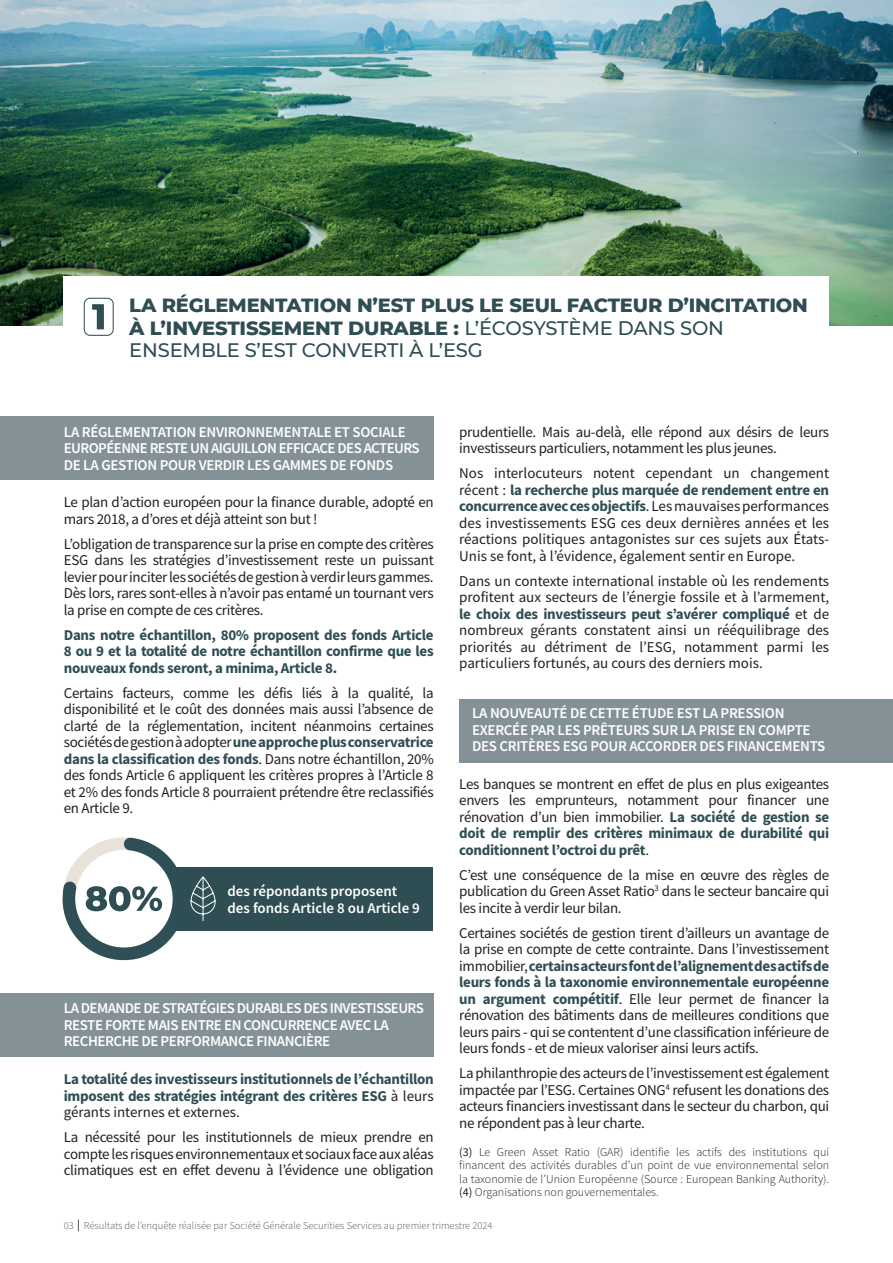
<style>
.page{position:relative;width:893px;height:1263px;background:#fff}
.page>*{position:absolute;margin:0;border:0;box-sizing:border-box;transform-origin:0 0}
.t1{font:800 19.5px/22.5px "Montserrat";letter-spacing:-.01em;color:#2e4e53}
.t2{font:15px/16.5px "Source Sans Pro";letter-spacing:-.02em;color:#231f20;text-align:justify}
.t3{font:600 15px/16.5px "Source Sans Pro";letter-spacing:-.02em;color:#fff}
.t4{font:700 15px/16.5px "Source Sans Pro";letter-spacing:-.02em;color:#2e4e53;text-align:justify}
.t5{font:600 15px/16.5px "Source Sans Pro";color:#fff}
.t6{font:300 12px/13.5px "Source Sans Pro";color:#231f20;text-align:justify}
.t7{font:300 10.5px "Source Sans Pro";color:#57585a}
.s1{font-weight:500}
.s2{font-weight:700;color:#2e4e53}
.s3{font-weight:400;color:#231f20}
.s4{font-weight:400}
</style>
<div class="page">
<div style="left:0;top:416px;width:434px;height:64px;background:#849297"></div>
<div style="left:0;top:993px;width:434px;height:64px;background:#849297"></div>
<div style="left:459px;top:699px;width:434px;height:64px;background:#849297"></div>
<img style="left:0;top:0;width:893px;height:325px">
<div style="left:64px;top:276px;width:765px;height:90px;background:#fff"></div>
<svg style="left:92px;top:304px;width:12px;height:25px"></svg>
<div style="left:84px;top:298px;width:30px;height:38px;border:1px solid #2e4e53;border-radius:6px"></div>
<div style="left:176px;top:867px;width:257px;height:64px;background:#2e4e53"></div>
<svg style="left:62px;top:837px;width:154px;height:124px"></svg>
<svg style="left:78px;top:1219px;width:1px;height:12px"></svg>
<h1 class="t1" style="left:129px;top:293px;width:680px">LA RÉGLEMENTATION N’EST PLUS LE SEUL FACTEUR D’INCITATION<br>À L’INVESTISSEMENT DURABLE : <span class="s1">L’ÉCOSYSTÈME DANS SON<br>ENSEMBLE S’EST CONVERTI À L’ESG</span></h1>
<p class="t3" style="left:64px;top:423px;width:357px">LA RÉGLEMENTATION ENVIRONNEMENTALE ET SOCIALE<br>EUROPÉENNE RESTE UN AIGUILLON EFFICACE DES ACTEURS<br>DE LA GESTION POUR VERDIR LES GAMMES DE FONDS</p>
<p class="t2" style="left:64px;top:494px;width:371px">Le plan d’action européen pour la finance durable, adopté en mars 2018, a d’ores et déjà atteint son but !</p>
<p class="t2" style="left:64px;top:536px;width:371px">L’obligation de transparence sur la prise en compte des critères ESG dans les stratégies d’investissement reste un puissant levier pour inciter les sociétés de gestion à verdir leurs gammes.<br>Dès lors, rares sont-elles à n’avoir pas entamé un tournant vers la prise en compte de ces critères.</p>
<p class="t4" style="left:64px;top:626px;width:371px">Dans notre échantillon, 80% proposent des fonds Article 8 ou 9 et la totalité de notre échantillon confirme que les nouveaux fonds seront, a minima, Article 8.</p>
<p class="t2" style="left:64px;top:685px;width:371px">Certains facteurs, comme les défis liés à la qualité, la disponibilité et le coût des données mais aussi l’absence de clarté de la réglementation, incitent néanmoins certaines sociétés de gestion à adopter <span class="s2">une approche plus conservatrice dans la classification des fonds</span>. Dans notre échantillon, 20% des fonds Article 6 appliquent les critères propres à l’Article 8 et 2% des fonds Article 8 pourraient prétendre être reclassifiés en Article 9.</p>
<p class="t5" style="left:227px;top:883px;width:194px">des répondants proposent des fonds Article 8 ou Article 9</p>
<p class="t3" style="left:64px;top:1000px;width:362px">LA DEMANDE DE STRATÉGIES DURABLES DES INVESTISSEURS<br>RESTE FORTE MAIS ENTRE EN CONCURRENCE AVEC LA<br>RECHERCHE DE PERFORMANCE FINANCIÈRE</p>
<p class="t4" style="left:64px;top:1071px;width:371px">La totalité des investisseurs institutionnels de l’échantillon imposent des stratégies intégrant des critères ESG <span class="s3">à leurs gérants internes et externes.</span></p>
<p class="t2" style="left:64px;top:1129px;width:371px">La nécessité pour les institutionnels de mieux prendre en compte les risques environnementaux et sociaux face aux aléas climatiques est en effet devenu à l’évidence une obligation</p>
<p class="t2" style="left:459px;top:423px;width:371px">prudentielle. Mais au-delà, elle répond aux désirs de leurs investisseurs particuliers, notamment les plus jeunes.</p>
<p class="t2" style="left:459px;top:465px;width:371px">Nos interlocuteurs notent cependant un changement récent : <span class="s2">la recherche plus marquée de rendement entre en concurrence avec ces objectifs</span>. Les mauvaises performances des investissements ESG ces deux dernières années et les réactions politiques antagonistes sur ces sujets aux États-Unis se font, à l’évidence, également sentir en Europe.</p>
<p class="t2" style="left:459px;top:572px;width:371px">Dans un contexte international instable où les rendements profitent aux secteurs de l’énergie fossile et à l’armement, <span class="s2">le choix des investisseurs peut s’avérer compliqué</span> et de nombreux gérants constatent ainsi un rééquilibrage des priorités au détriment de l’ESG, notamment parmi les particuliers fortunés, au cours des derniers mois.</p>
<p class="t3" style="left:472px;top:705px;width:355px">LA NOUVEAUTÉ DE CETTE ÉTUDE EST LA PRESSION<br>EXERCÉE PAR LES PRÊTEURS SUR LA PRISE EN COMPTE<br>DES CRITÈRES ESG POUR ACCORDER DES FINANCEMENTS</p>
<p class="t2" style="left:459px;top:776px;width:371px">Les banques se montrent en effet de plus en plus exigeantes envers les emprunteurs, notamment pour financer une rénovation d’un bien immobilier. <span class="s2">La société de gestion se doit de remplir des critères minimaux de durabilité qui conditionnent l’octroi du prêt</span>.</p>
<p class="t2" style="left:459px;top:867px;width:371px">C’est une conséquence de la mise en œuvre des règles de publication du Green Asset Ratio<sup>3</sup> dans le secteur bancaire qui les incite à verdir leur bilan.</p>
<p class="t2" style="left:459px;top:925px;width:371px">Certaines sociétés de gestion tirent d’ailleurs un avantage de la prise en compte de cette contrainte. Dans l’investissement immobilier, <span class="s2">certains acteurs font de l’alignement des actifs de leurs fonds à la taxonomie environnementale européenne un argument compétitif</span>. Elle leur permet de financer la rénovation des bâtiments dans de meilleures conditions que leurs pairs - qui se contentent d’une classification inférieure de leurs fonds - et de mieux valoriser ainsi leurs actifs.</p>
<p class="t2" style="left:459px;top:1065px;width:371px">La philanthropie des acteurs de l’investissement est également impactée par l’ESG. Certaines ONG<sup>4</sup> refusent les donations des acteurs financiers investissant dans le secteur du charbon, qui ne répondent pas à leur charte.</p>
<p class="t6" style="left:459px;top:1145px;width:371px"><span class="s4">(3)</span> Le Green Asset Ratio (GAR) identifie les actifs des institutions qui financent des activités durables d’un point de vue environnemental selon la taxonomie de l’Union Européenne (Source : European Banking Authority). <span class="s4">(4)</span> Organisations non gouvernementales.</p>
<p class="t7" style="left:64px;top:1219px;width:430px">03 Résultats de l’enquête réalisée par Société Générale Securities Services au premier trimestre 2024</p>
</div>
